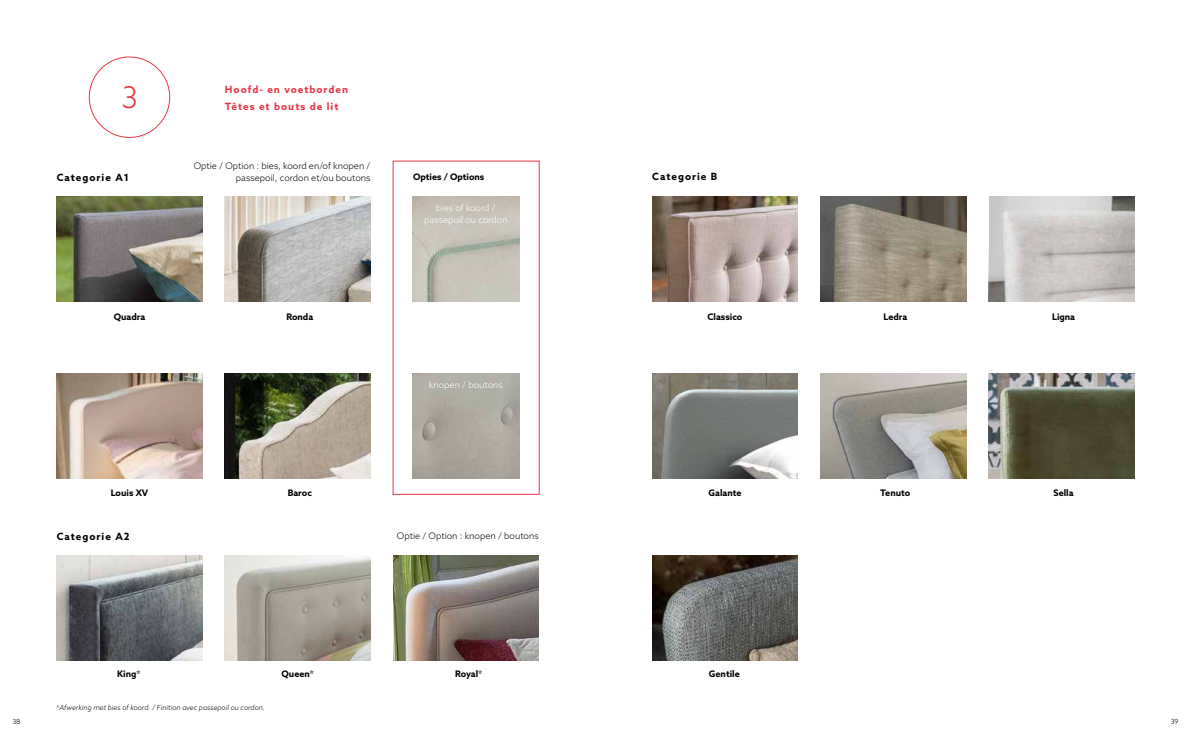
<style>
.page{position:relative;width:1191px;height:738px;background:#fff}
.page>*{position:absolute;margin:0;border:0;box-sizing:border-box;transform-origin:0 0}
.t1{font:300 30px "Azo Sans";color:#e73744}
.t2{font:700 10px/17.4px "Azo Sans";letter-spacing:.1em;color:#e73744}
.t3{font:700 10px "Azo Sans";letter-spacing:.1em;color:#000}
.t4{font:700 9px "Azo Sans";color:#000}
.t5{font:300 9px/12px "Azo Sans";color:#000;text-align:right}
.t6{font:300 9px/12px "Azo Sans";color:#fff;text-align:center}
.t7{font:italic 300 7px "Azo Sans";color:#000}
.t8{font:300 7px "Azo Sans";color:#000}
</style>
<div class="page">
<div style="left:89px;top:57px;width:81px;height:80px;border:1px solid #e73744;border-radius:50%"></div>
<img style="left:57px;top:196px;width:145px;height:105px">
<img style="left:652px;top:196px;width:145px;height:105px">
<img style="left:57px;top:555px;width:145px;height:105px">
<img style="left:652px;top:555px;width:145px;height:105px">
<img style="left:225px;top:196px;width:145px;height:105px">
<img style="left:820px;top:196px;width:146px;height:105px">
<img style="left:988px;top:196px;width:146px;height:105px">
<img style="left:225px;top:555px;width:145px;height:105px">
<img style="left:57px;top:373px;width:145px;height:105px">
<img style="left:652px;top:373px;width:145px;height:105px">
<img style="left:393px;top:555px;width:146px;height:105px">
<img style="left:225px;top:373px;width:145px;height:105px">
<img style="left:820px;top:373px;width:146px;height:105px">
<img style="left:988px;top:373px;width:146px;height:105px">
<img style="left:412px;top:373px;width:107px;height:105px">
<img style="left:412px;top:196px;width:107px;height:105px">
<h1 class="t1" style="left:121px;top:78px;width:18px">3</h1>
<p class="t2" style="left:225px;top:81px;width:125px">Hoofd- en voetborden<br>Têtes et bouts de lit</p>
<p class="t5" style="left:194px;top:159px;width:178px">Optie / Option : bies, koord en/of knopen / passepoil, cordon et/ou boutons</p>
<p class="t3" style="left:57px;top:170px;width:74px">Categorie A1</p>
<p class="t4" style="left:413px;top:171px;width:73px">Opties / Options</p>
<p class="t6" style="left:424px;top:201px;width:85px">bies of koord / passepoil ou cordon</p>
<p class="t3" style="left:652px;top:170px;width:67px">Categorie B</p>
<p class="t4" style="left:114px;top:310px;width:33px">Quadra</p>
<p class="t4" style="left:286px;top:310px;width:28px">Ronda</p>
<p class="t4" style="left:707px;top:310px;width:36px">Classico</p>
<p class="t4" style="left:883px;top:310px;width:25px">Ledra</p>
<p class="t4" style="left:1052px;top:310px;width:25px">Ligna</p>
<p class="t6" style="left:429px;top:378px;width:76px">knopen / boutons</p>
<p class="t4" style="left:111px;top:486px;width:39px">Louis XV</p>
<p class="t4" style="left:288px;top:486px;width:26px">Baroc</p>
<p class="t4" style="left:708px;top:486px;width:34px">Galante</p>
<p class="t4" style="left:880px;top:486px;width:32px">Tenuto</p>
<p class="t4" style="left:1053px;top:486px;width:22px">Sella</p>
<p class="t3" style="left:57px;top:529px;width:74px">Categorie A2</p>
<p class="t5" style="left:397px;top:529px;width:143px">Optie / Option : knopen / boutons</p>
<p class="t4" style="left:117px;top:667px;width:25px">King*</p>
<p class="t4" style="left:281px;top:667px;width:34px">Queen*</p>
<p class="t4" style="left:455px;top:667px;width:29px">Royal*</p>
<p class="t4" style="left:709px;top:667px;width:32px">Gentile</p>
<p class="t7" style="left:56px;top:702px;width:210px">*Afwerking met bies of koord. / Finition avec passepoil ou cordon.</p>
<p class="t8" style="left:12px;top:716px;width:9px">38</p>
<p class="t8" style="left:1170px;top:716px;width:9px">39</p>
</div>
